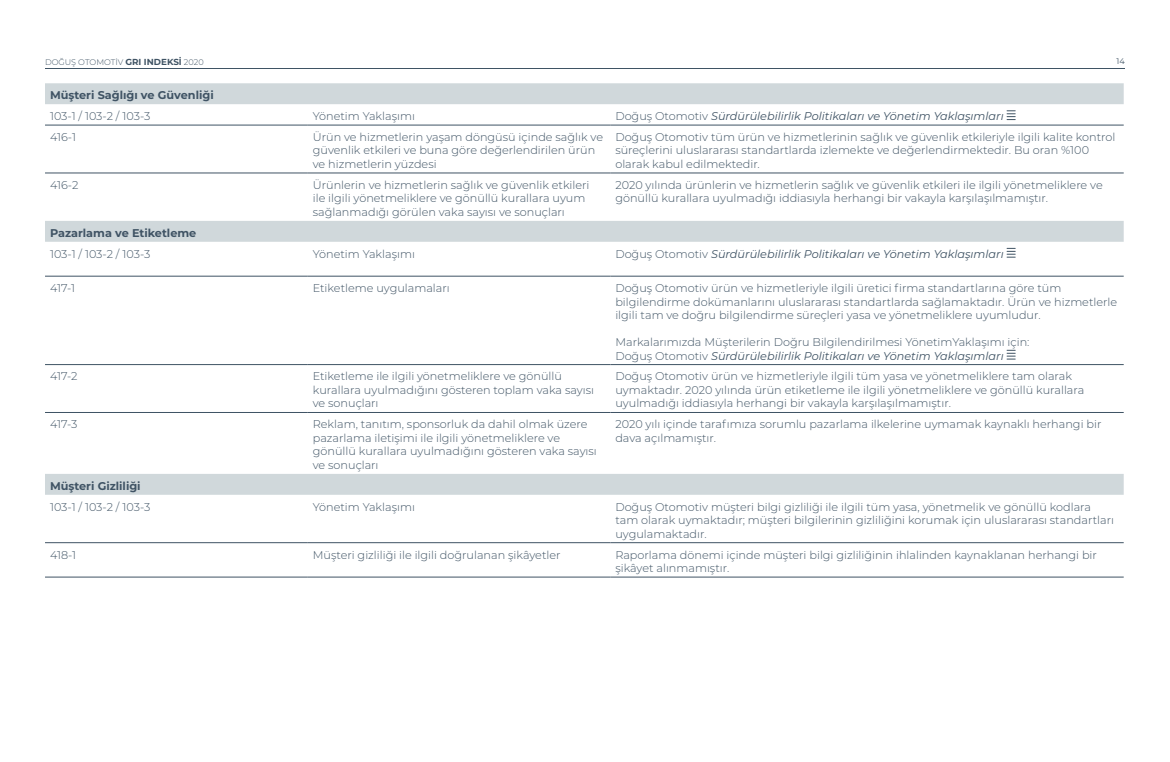
<style>
.page{position:relative;width:1170px;height:762px;background:#fff}
.page>*{position:absolute;margin:0;border:0;box-sizing:border-box;transform-origin:0 0}
.t1{font:300 11.25px/13.5px "Montserrat";color:#3f5364}
.t2{font:italic 11.25px "Montserrat";color:#3f5364}
.t3{font:700 11.25px "Montserrat";color:#3f5364}
.t4{font:300 8.12px "Montserrat";color:#3f5364}
.t5{font:8.12px "Montserrat";color:#3f5364}
.s1{font-weight:700;font-size:8.75px}
.s2{font-weight:300;font-style:normal}
.s3{font-weight:400;font-style:italic}
</style>
<div class="page">
<hr style="left:45px;top:69px;width:1079px;height:1px;background:#3f5364">
<svg style="left:45px;top:83px;width:1078px;height:412px"></svg>
<hr style="left:45px;top:125px;width:263px;height:1px;background:#3f5364">
<hr style="left:308px;top:125px;width:302px;height:1px;background:#3f5364">
<hr style="left:610px;top:125px;width:513px;height:1px;background:#3f5364">
<hr style="left:45px;top:173px;width:263px;height:1px;background:#3f5364">
<hr style="left:308px;top:173px;width:302px;height:1px;background:#3f5364">
<hr style="left:610px;top:173px;width:513px;height:1px;background:#3f5364">
<hr style="left:45px;top:276px;width:263px;height:1px;background:#3f5364">
<hr style="left:308px;top:276px;width:302px;height:1px;background:#3f5364">
<hr style="left:610px;top:276px;width:513px;height:1px;background:#3f5364">
<hr style="left:45px;top:364px;width:263px;height:1px;background:#3f5364">
<hr style="left:308px;top:364px;width:302px;height:1px;background:#3f5364">
<hr style="left:610px;top:364px;width:513px;height:1px;background:#3f5364">
<hr style="left:45px;top:542px;width:263px;height:1px;background:#3f5364">
<hr style="left:308px;top:542px;width:302px;height:1px;background:#3f5364">
<hr style="left:610px;top:542px;width:513px;height:1px;background:#3f5364">
<hr style="left:45px;top:577px;width:263px;height:1px;background:#3f5364">
<hr style="left:308px;top:577px;width:302px;height:1px;background:#3f5364">
<hr style="left:610px;top:577px;width:513px;height:1px;background:#3f5364">
<hr style="left:45px;top:412px;width:263px;height:1px;background:#3f5364">
<hr style="left:308px;top:412px;width:302px;height:1px;background:#3f5364">
<hr style="left:610px;top:412px;width:513px;height:1px;background:#3f5364">
<svg style="left:1006px;top:110px;width:9px;height:10px"></svg>
<svg style="left:1006px;top:248px;width:9px;height:10px"></svg>
<svg style="left:1006px;top:350px;width:9px;height:9px"></svg>
<p class="t4" style="left:45px;top:56px;width:160px">DOĞUŞ OTOMOTİV <span class="s1">GRI INDEKSİ</span> 2020</p>
<p class="t5" style="left:1116px;top:56px;width:10px">14</p>
<p class="t3" style="left:50px;top:87px;width:165px">Müşteri Sağlığı ve Güvenliği</p>
<p class="t1" style="left:50px;top:109px;width:102px">103-1 / 103-2 / 103-3</p>
<p class="t1" style="left:313px;top:109px;width:104px">Yönetim Yaklaşımı</p>
<p class="t2" style="left:615px;top:108px;width:390px"><span class="s2">Doğuş Otomotiv</span> Sürdürülebilirlik Politikaları ve Yönetim Yaklaşımları</p>
<p class="t1" style="left:50px;top:130px;width:27px">416-1</p>
<p class="t1" style="left:313px;top:130px;width:292px">Ürün ve hizmetlerin yaşam döngüsü içinde sağlık ve güvenlik etkileri ve buna göre değerlendirilen ürün ve hizmetlerin yüzdesi</p>
<p class="t1" style="left:615px;top:130px;width:501px">Doğuş Otomotiv tüm ürün ve hizmetlerinin sağlık ve güvenlik etkileriyle ilgili kalite kontrol süreçlerini uluslararası standartlarda izlemekte ve değerlendirmektedir. Bu oran %100 olarak kabul edilmektedir.</p>
<p class="t1" style="left:50px;top:178px;width:30px">416-2</p>
<p class="t1" style="left:313px;top:178px;width:278px">Ürünlerin ve hizmetlerin sağlık ve güvenlik etkileri ile ilgili yönetmeliklere ve gönüllü kurallara uyum sağlanmadığı görülen vaka sayısı ve sonuçları</p>
<p class="t1" style="left:615px;top:178px;width:489px">2020 yılında ürünlerin ve hizmetlerin sağlık ve güvenlik etkileri ile ilgili yönetmeliklere ve gönüllü kurallara uyulmadığı iddiasıyla herhangi bir vakayla karşılaşılmamıştır.</p>
<p class="t3" style="left:50px;top:225px;width:148px">Pazarlama ve Etiketleme</p>
<p class="t1" style="left:50px;top:247px;width:102px">103-1 / 103-2 / 103-3</p>
<p class="t1" style="left:313px;top:247px;width:104px">Yönetim Yaklaşımı</p>
<p class="t2" style="left:615px;top:246px;width:390px"><span class="s2">Doğuş Otomotiv</span> Sürdürülebilirlik Politikaları ve Yönetim Yaklaşımları</p>
<p class="t1" style="left:50px;top:281px;width:27px">417-1</p>
<p class="t1" style="left:313px;top:281px;width:138px">Etiketleme uygulamaları</p>
<p class="t1" style="left:615px;top:281px;width:503px">Doğuş Otomotiv ürün ve hizmetleriyle ilgili üretici firma standartlarına göre tüm bilgilendirme dokümanlarını uluslararası standartlarda sağlamaktadır. Ürün ve hizmetlerle ilgili tam ve doğru bilgilendirme süreçleri yasa ve yönetmeliklere uyumludur.</p>
<p class="t1" style="left:615px;top:335px;width:415px">Markalarımızda Müşterilerin Doğru Bilgilendirilmesi YönetimYaklaşımı için:<br>Doğuş Otomotiv <span class="s3">Sürdürülebilirlik Politikaları ve Yönetim Yaklaşımları</span></p>
<p class="t1" style="left:50px;top:369px;width:29px">417-2</p>
<p class="t1" style="left:313px;top:369px;width:283px">Etiketleme ile ilgili yönetmeliklere ve gönüllü kurallara uyulmadığını gösteren toplam vaka sayısı ve sonuçları</p>
<p class="t1" style="left:615px;top:369px;width:470px">Doğuş Otomotiv ürün ve hizmetleriyle ilgili tüm yasa ve yönetmeliklere tam olarak uymaktadır. 2020 yılında ürün etiketleme ile ilgili yönetmeliklere ve gönüllü kurallara uyulmadığı iddiasıyla herhangi bir vakayla karşılaşılmamıştır.</p>
<p class="t1" style="left:50px;top:417px;width:29px">417-3</p>
<p class="t1" style="left:313px;top:417px;width:285px">Reklam, tanıtım, sponsorluk da dahil olmak üzere pazarlama iletişimi ile ilgili yönetmeliklere ve gönüllü kurallara uyulmadığını gösteren vaka sayısı ve sonuçları</p>
<p class="t1" style="left:615px;top:417px;width:487px">2020 yılı içinde tarafımıza sorumlu pazarlama ilkelerine uymamak kaynaklı herhangi bir dava açılmamıştır.</p>
<p class="t3" style="left:50px;top:478px;width:92px">Müşteri Gizliliği</p>
<p class="t1" style="left:50px;top:499px;width:102px">103-1 / 103-2 / 103-3</p>
<p class="t1" style="left:313px;top:499px;width:104px">Yönetim Yaklaşımı</p>
<p class="t1" style="left:615px;top:499px;width:500px">Doğuş Otomotiv müşteri bilgi gizliliği ile ilgili tüm yasa, yönetmelik ve gönüllü kodlara tam olarak uymaktadır; müşteri bilgilerinin gizliliğini korumak için uluslararası standartları uygulamaktadır.</p>
<p class="t1" style="left:50px;top:547px;width:28px">418-1</p>
<p class="t1" style="left:313px;top:547px;width:249px">Müşteri gizliliği ile ilgili doğrulanan şikâyetler</p>
<p class="t1" style="left:615px;top:547px;width:483px">Raporlama dönemi içinde müşteri bilgi gizliliğinin ihlalinden kaynaklanan herhangi bir şikâyet alınmamıştır.</p>
</div>
